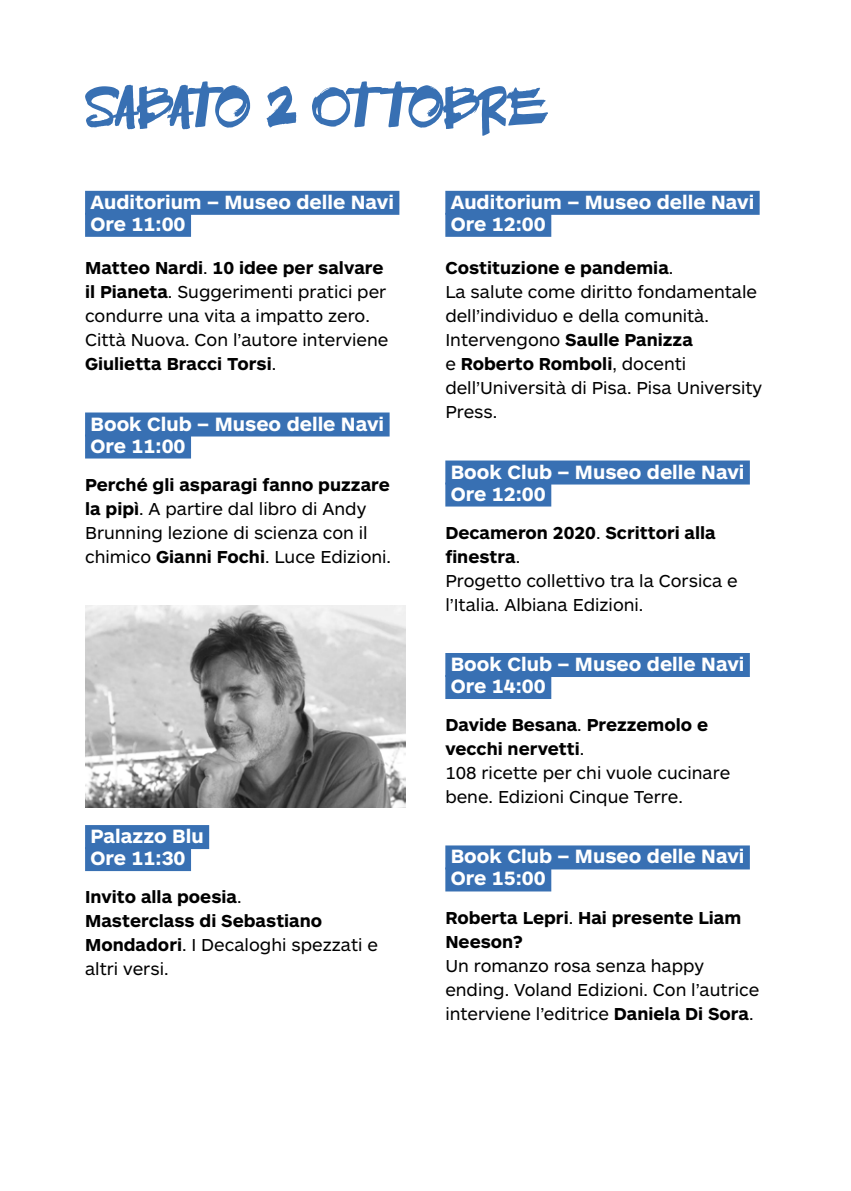
<style>
.page{position:relative;width:851px;height:1191px;background:#fff}
.page>*{position:absolute;margin:0;border:0;box-sizing:border-box;transform-origin:0 0}
.t1{font:54px "Black Gull PBF";letter-spacing:-.065em;color:#3870b3}
.t2{font:700 20px/22px "ARS Maquette Pro";color:#fff}
.t3{font:18px/24px "ARS Maquette Pro";color:#000}
.t4{font:700 18px/24px "ARS Maquette Pro";color:#000}
.s1{font-weight:700}
.s2{font-weight:400}
</style>
<div class="page">
<div style="left:85px;top:191px;width:314px;height:24px;background:#3870b3"></div>
<div style="left:85px;top:213px;width:106px;height:24px;background:#3870b3"></div>
<div style="left:85px;top:412px;width:304px;height:24px;background:#3870b3"></div>
<div style="left:85px;top:434px;width:106px;height:24px;background:#3870b3"></div>
<div style="left:85px;top:825px;width:124px;height:24px;background:#3870b3"></div>
<div style="left:85px;top:847px;width:106px;height:24px;background:#3870b3"></div>
<img style="left:85px;top:605px;width:320px;height:202px">
<div style="left:445px;top:191px;width:314px;height:24px;background:#3870b3"></div>
<div style="left:445px;top:213px;width:106px;height:24px;background:#3870b3"></div>
<div style="left:445px;top:460px;width:304px;height:24px;background:#3870b3"></div>
<div style="left:445px;top:482px;width:106px;height:24px;background:#3870b3"></div>
<div style="left:445px;top:653px;width:304px;height:24px;background:#3870b3"></div>
<div style="left:445px;top:675px;width:106px;height:24px;background:#3870b3"></div>
<div style="left:445px;top:845px;width:304px;height:24px;background:#3870b3"></div>
<div style="left:445px;top:867px;width:106px;height:24px;background:#3870b3"></div>
<h1 class="t1" style="left:85px;top:64px;width:463px">SABATO 2 OTTOBRE</h1>
<p class="t2" style="left:90px;top:190px;width:305px">Auditorium – Museo delle Navi<br>Ore 11:00</p>
<p class="t3" style="left:85px;top:255px;width:305px"><span class="s1">Matteo Nardi</span>. <span class="s1">10 idee per salvare il Pianeta</span>. Suggerimenti pratici per condurre una vita a impatto zero.<br>Città Nuova. Con l’autore interviene <span class="s1">Giulietta Bracci Torsi</span>.</p>
<p class="t2" style="left:90px;top:411px;width:295px">Book Club – Museo delle Navi<br>Ore 11:00</p>
<p class="t3" style="left:85px;top:471px;width:307px"><span class="s1">Perché gli asparagi fanno puzzare la pipì</span>. A partire dal libro di Andy Brunning lezione di scienza con il chimico <span class="s1">Gianni Fochi</span>. Luce Edizioni.</p>
<p class="t2" style="left:90px;top:824px;width:115px">Palazzo Blu<br>Ore 11:30</p>
<p class="t4" style="left:85px;top:884px;width:294px">Invito alla poesia<span class="s2">.<br></span>Masterclass di Sebastiano<br>Mondadori<span class="s2">. I Decaloghi spezzati e altri versi.</span></p>
<p class="t2" style="left:450px;top:190px;width:305px">Auditorium – Museo delle Navi<br>Ore 12:00</p>
<p class="t3" style="left:445px;top:255px;width:318px"><span class="s1">Costituzione e pandemia</span>.<br>La salute come diritto fondamentale dell’individuo e della comunità.<br>Intervengono <span class="s1">Saulle Panizza<br></span>e <span class="s1">Roberto Romboli</span>, docenti dell’Università di Pisa. Pisa University<br>Press.</p>
<p class="t2" style="left:450px;top:459px;width:295px">Book Club – Museo delle Navi<br>Ore 12:00</p>
<p class="t3" style="left:445px;top:519px;width:294px"><span class="s1">Decameron 2020</span>. <span class="s1">Scrittori alla finestra</span>.<br>Progetto collettivo tra la Corsica e l’Italia. Albiana Edizioni.</p>
<p class="t2" style="left:450px;top:652px;width:295px">Book Club – Museo delle Navi<br>Ore 14:00</p>
<p class="t3" style="left:445px;top:712px;width:286px"><span class="s1">Davide Besana</span>. <span class="s1">Prezzemolo e vecchi nervetti</span>.<br>108 ricette per chi vuole cucinare bene. Edizioni Cinque Terre.</p>
<p class="t2" style="left:450px;top:844px;width:295px">Book Club – Museo delle Navi<br>Ore 15:00</p>
<p class="t4" style="left:445px;top:904px;width:297px">Roberta Lepri<span class="s2">.</span> Hai presente Liam<br>Neeson?</p>
<p class="t3" style="left:445px;top:952px;width:315px">Un romanzo rosa senza happy ending. Voland Edizioni. Con l’autrice interviene l’editrice <span class="s1">Daniela Di Sora</span>.</p>
</div>
